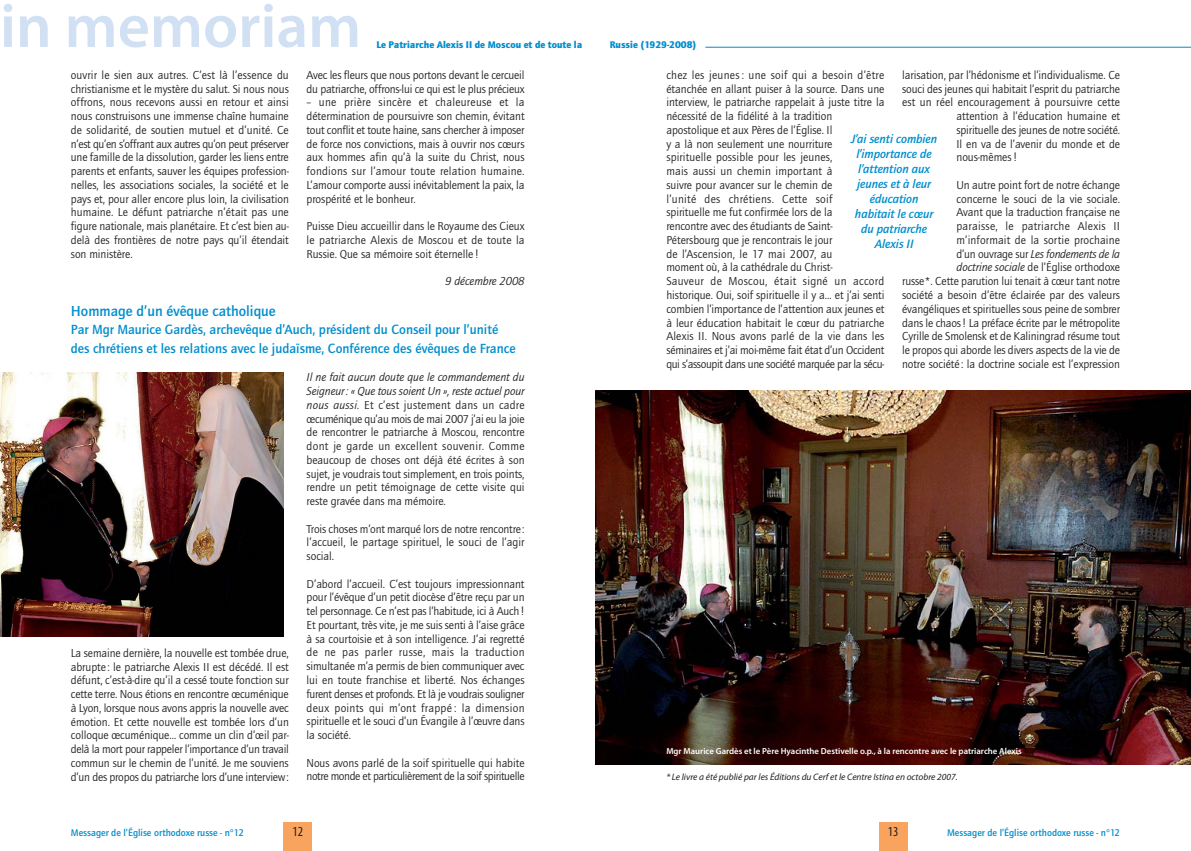
<style>
.page{position:relative;width:1191px;height:851px;background:#fff}
.page>*{position:absolute;margin:0;border:0;box-sizing:border-box;transform-origin:0 0}
.t1{font:600 62.5px "Myriad Pro";color:#d1e0f3}
.t2{font:700 15px "Quay Itc T";color:#008ece}
.t3{font:700 13.75px/18.8px "Quay Itc T";color:#008ece}
.t4{font:condensed 13.75px "Myriad Pro";color:#231f20}
.t5{font:italic 700 12.5px/15px "Quay Itc T";letter-spacing:-.005em;color:#008ece;text-align:center}
.t6{font:11.88px/13.8px "Quay Itc T";letter-spacing:-.005em;color:#231f20;text-align:justify}
.t7{font:11.88px/13.8px "Quay Itc T";letter-spacing:-.03em;color:#231f20}
.t8{font:italic 11.88px "Quay Itc T";letter-spacing:-.005em;color:#231f20}
.t9{font:700 10px "Quay Itc T";color:#008ece}
.t10{font:900 10px "Quay Itc T";color:#008ece}
.t11{font:italic 9.38px "Myriad Pro";color:#231f20}
.t12{font:600 8.75px "Myriad Pro";color:#fff}
.s1{font-style:italic}
</style>
<div class="page">
<div style="left:283px;top:822px;width:29px;height:28px;background:#f9a45e"></div>
<div style="left:879px;top:822px;width:28px;height:28px;background:#f9a45e"></div>
<hr style="left:705px;top:47px;width:486px;height:1px;background:#008ece">
<img style="left:595px;top:390px;width:596px;height:374px">
<img style="left:0;top:372px;width:283px;height:264px">
<h1 class="t1" style="left:0;top:3px;width:363px">in memoriam</h1>
<p class="t10" style="left:376px;top:41px;width:207px">Le Patriarche Alexis II de Moscou et de toute la</p>
<p class="t10" style="left:610px;top:41px;width:88px">Russie (1929-2008)</p>
<p class="t6" style="left:71px;top:69px;width:219px">ouvrir le sien aux autres. C’est là l’essence du christianisme et le mystère du salut. Si nous nous offrons, nous recevons aussi en retour et ainsi nous construisons une immense chaîne humaine de solidarité, de soutien mutuel et d’unité. Ce n’est qu’en s’offrant aux autres qu’on peut préserver une famille de la dissolution, garder les liens entre parents et enfants, sauver les équipes profession&shy;nelles, les associations sociales, la société et le pays et, pour aller encore plus loin, la civilisation humaine. Le défunt patriarche n’était pas une figure nationale, mais planétaire. Et c’est bien au&shy;delà des frontières de notre pays qu’il étendait son ministère.</p>
<p class="t6" style="left:306px;top:69px;width:219px">Avec les fleurs que nous portons devant le cercueil du patriarche, offrons-lui ce qui est le plus précieux</p>
<p class="t6" style="left:306px;top:96px;width:219px">– une prière sincère et chaleureuse et la détermination de poursuivre son chemin, évitant tout conflit et toute haine, sans chercher à imposer de force nos convictions, mais à ouvrir nos cœurs aux hommes afin qu’à la suite du Christ, nous fondions sur l’amour toute relation humaine.<br>L’amour comporte aussi inévitablement la paix, la prospérité et le bonheur.</p>
<p class="t6" style="left:306px;top:220px;width:219px">Puisse Dieu accueillir dans le Royaume des Cieux le patriarche Alexis de Moscou et de toute la Russie. Que sa mémoire soit éternelle!</p>
<p class="t8" style="left:445px;top:277px;width:81px">9 décembre 2008</p>
<p class="t2" style="left:71px;top:305px;width:206px">Hommage d’un évêque catholique</p>
<p class="t3" style="left:71px;top:321px;width:446px">Par Mgr Maurice Gardès, archevêque d’Auch, président du Conseil pour l’unité des chrétiens et les relations avec le judaïsme, Conférence des évêques de France</p>
<p class="t6" style="left:71px;top:646px;width:220px">La semaine dernière, la nouvelle est tombée drue, abrupte: le patriarche Alexis II est décédé. Il est défunt, c’est-à-dire qu’il a cessé toute fonction sur cette terre. Nous étions en rencontre œcuménique à Lyon, lorsque nous avons appris la nouvelle avec émotion. Et cette nouvelle est tombée lors d’un colloque œcuménique… comme un clin d’œil par&shy;delà la mort pour rappeler l’importance d’un travail commun sur le chemin de l’unité. Je me souviens d’un des propos du patriarche lors d’une interview:</p>
<p class="t6" style="left:306px;top:371px;width:219px"><span class="s1">Il ne fait aucun doute que le commandement du Seigneur: « Que tous soient Un », reste actuel pour nous aussi.</span> Et c’est justement dans un cadre œcuménique qu’au mois de mai 2007 j’ai eu la joie de rencontrer le patriarche à Moscou, rencontre dont je garde un excellent souvenir. Comme beaucoup de choses ont déjà été écrites à son sujet, je voudrais tout simplement, en trois points, rendre un petit témoignage de cette visite qui reste gravée dans ma mémoire.</p>
<p class="t6" style="left:306px;top:522px;width:219px">Trois choses m’ont marqué lors de notre rencontre: l’accueil, le partage spirituel, le souci de l’agir social.</p>
<p class="t6" style="left:306px;top:577px;width:219px">D’abord l’accueil. C’est toujours impressionnant pour l’évêque d’un petit diocèse d’être reçu par un tel personnage. Ce n’est pas l’habitude, ici à Auch!<br>Et pourtant, très vite, je me suis senti à l’aise grâce à sa courtoisie et à son intelligence. J’ai regretté de ne pas parler russe, mais la traduction simultanée m’a permis de bien communiquer avec lui en toute franchise et liberté. Nos échanges furent denses et profonds. Et là je voudrais souligner deux points qui m’ont frappé : la dimension spirituelle et le souci d’un Évangile à l’œuvre dans la société.</p>
<p class="t7" style="left:306px;top:756px;width:219px">Nous avons parlé de la soif spirituelle qui habite notre monde et particulièrement de la soif spirituelle</p>
<p class="t6" style="left:666px;top:69px;width:219px;text-align:left">chez les jeunes : une soif qui a besoin d’être étanchée en allant puiser à la source. Dans une interview, le patriarche rappelait à juste titre la nécessité de la fidélité à la tradition apostolique et aux Pères de l’Église. Il<br>y a là non seulement une nourriture<br>spirituelle possible pour les jeunes,<br>mais aussi un chemin important à<br>suivre pour avancer sur le chemin de<br>l’unité des chrétiens. Cette soif<br>spirituelle me fut confirmée lors de la<br>rencontre avec des étudiants de Saint-Pétersbourg que je rencontrais le jour<br>de l’Ascension, le 17 mai 2007, au<br>moment où, à la cathédrale du Christ-<br>Sauveur de Moscou, était signé un accord historique. Oui, soif spirituelle il y a… et j’ai senti combien l’importance de l’attention aux jeunes et à leur éducation habitait le cœur du patriarche Alexis II. Nous avons parlé de la vie dans les séminaires et j’ai moi-même fait état d’un Occident qui s’assoupit dans une société marquée par la sécu-</p>
<p class="t6" style="left:902px;top:69px;width:219px">larisation, par l’hédonisme et l’individualisme. Ce</p>
<p class="t6" style="left:902px;top:83px;width:219px">souci des jeunes qui habitait l’esprit du patriarche</p>
<p class="t6" style="left:902px;top:96px;width:219px">est un réel encouragement à poursuivre cette</p>
<p class="t6" style="left:956px;top:110px;width:165px">attention à l’éducation humaine et</p>
<p class="t6" style="left:956px;top:124px;width:165px">spirituelle des jeunes de notre société.</p>
<p class="t6" style="left:956px;top:138px;width:165px">Il en va de l’avenir du monde et de</p>
<p class="t6" style="left:956px;top:151px;width:62px">nous-mêmes!</p>
<p class="t6" style="left:902px;top:179px;width:220px;text-align:right">Un autre point fort de notre échange<br>concerne le souci de la vie sociale.<br>Avant que la traduction française ne<br>paraisse, le patriarche Alexis II m’informait de la sortie prochaine<br>d’un ouvrage sur <span class="s1">Les fondements de la<br>doctrine sociale</span> de l’Église orthodoxe<br>russe*. Cette parution lui tenait à cœur tant notre société a besoin d’être éclairée par des valeurs évangéliques et spirituelles sous peine de sombrer dans le chaos! La préface écrite par le métropolite Cyrille de Smolensk et de Kaliningrad résume tout le propos qui aborde les divers aspects de la vie de notre société: la doctrine sociale est l’expression</p>
<p class="t5" style="left:851px;top:133px;width:88px">J’ai senti combien l’importance de l’attention aux jeunes et à leur éducation habitait le cœur du patriarche<br>Alexis II</p>
<p class="t12" style="left:666px;top:747px;width:357px">Mgr Maurice Gardès et le Père Hyacinthe Destivelle o.p., à la rencontre avec le patriarche Alexis</p>
<p class="t11" style="left:666px;top:773px;width:293px">* Le livre a été publié par les Éditions du Cerf et le Centre Istina en octobre 2007.</p>
<p class="t9" style="left:71px;top:829px;width:174px">Messager de l’Église orthodoxe russe - n°12</p>
<p class="t4" style="left:292px;top:823px;width:12px">12</p>
<p class="t4" style="left:888px;top:823px;width:12px">13</p>
<p class="t9" style="left:947px;top:829px;width:174px">Messager de l’Église orthodoxe russe - n°12</p>
</div>
